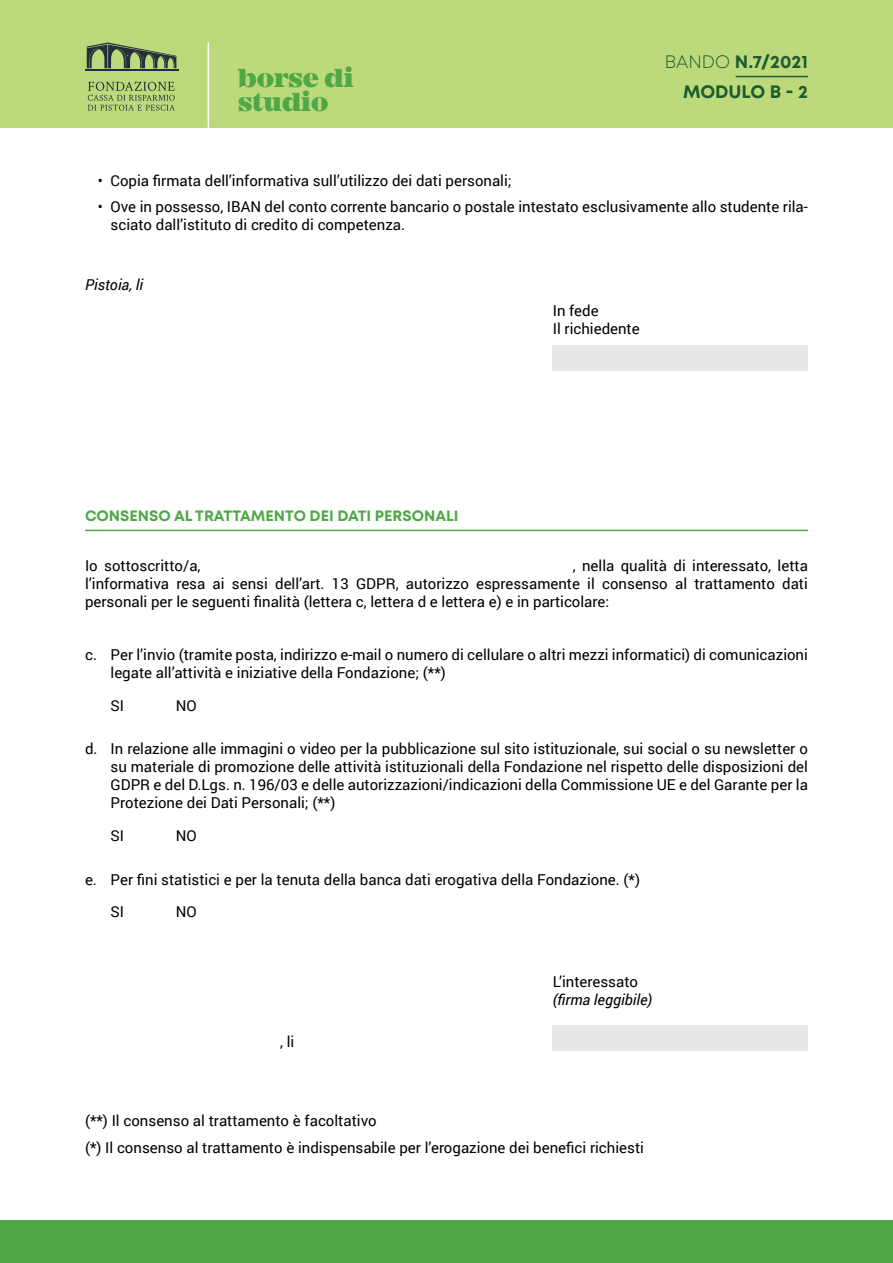
<style>
.page{position:relative;width:893px;height:1263px;background:#fff}
.page>*{position:absolute;margin:0;border:0;box-sizing:border-box;transform-origin:0 0}
.t1{font:900 27px/24px "Mirador";color:#4fa747}
.t2{font:700 18px/30px "Mont";color:#1e5b2e;text-align:right}
.t3{font:15px/18px "Roboto";color:#000}
.t4{font:700 15px "Mont";color:#4fa747}
.t5{font:italic 15px "Roboto";color:#000}
.s1{font-weight:300}
</style>
<div class="page">
<div style="left:0;top:0;width:893px;height:128px;background:#bcda7b"></div>
<svg style="left:88px;top:82px;width:87px;height:29px"></svg>
<hr style="left:85px;top:69px;width:93px;height:2px;background:#262e3a">
<svg style="left:87px;top:43px;width:89px;height:25px"></svg>
<hr style="left:736px;top:76px;width:72px;height:1px;background:#1e5b2e">
<hr style="left:208px;top:43px;width:1px;height:85px;background:#fff">
<div style="left:0;top:1220px;width:893px;height:43px;background:#4fa747"></div>
<div style="left:553px;top:346px;width:255px;height:25px;background:#e6e7e8"></div>
<hr style="left:85px;top:530px;width:723px;height:1px;background:#4fa747">
<div style="left:553px;top:1025px;width:255px;height:26px;background:#e6e7e8"></div>
<h1 class="t1" style="left:238px;top:67px;width:117px">borse di studio</h1>
<p class="t2" style="left:665px;top:47px;width:145px"><span class="s1">BANDO</span> N.7/2021<br>MODULO B - 2</p>
<p class="t3" style="left:98px;top:171px;width:415px">• Copia firmata dell’informativa sull’utilizzo dei dati personali;</p>
<p class="t3" style="left:111px;top:197px;width:699px;text-indent:-13px">• Ove in possesso, IBAN del conto corrente bancario o postale intestato esclusivamente allo studente rila&shy;sciato dall’istituto di credito di competenza.</p>
<p class="t5" style="left:85px;top:274px;width:60px">Pistoia, li</p>
<p class="t3" style="left:553px;top:301px;width:88px">In fede<br>Il richiedente</p>
<p class="t4" style="left:85px;top:506px;width:375px">CONSENSO AL TRATTAMENTO DEI DATI PERSONALI</p>
<p class="t3" style="left:85px;top:556px;width:117px">Io sottoscritto/a,</p>
<p class="t3" style="left:85px;top:556px;width:724px;text-align:justify;text-indent:488px">, nella qualità di interessato, letta l’informativa resa ai sensi dell’art. 13 GDPR, autorizzo espressamente il consenso al trattamento dati personali per le seguenti finalità (lettera c, lettera d e lettera e) e in particolare:</p>
<p class="t3" style="left:111px;top:645px;width:699px;text-indent:-26px">c. Per l’invio (tramite posta, indirizzo e-mail o numero di cellulare o altri mezzi informatici) di comunicazioni legate all’attività e iniziative della Fondazione; (**)</p>
<p class="t3" style="left:111px;top:696px;width:15px">SI</p>
<p class="t3" style="left:176px;top:696px;width:22px">NO</p>
<p class="t3" style="left:111px;top:739px;width:699px;text-align:justify;text-indent:-26px">d. In relazione alle immagini o video per la pubblicazione sul sito istituzionale, sui social o su newsletter o su materiale di promozione delle attività istituzionali della Fondazione nel rispetto delle disposizioni del GDPR e del D.Lgs. n. 196/03 e delle autorizzazioni/indicazioni della Commissione UE e del Garante per la Protezione dei Dati Personali; (**)</p>
<p class="t3" style="left:111px;top:826px;width:15px">SI</p>
<p class="t3" style="left:176px;top:826px;width:22px">NO</p>
<p class="t3" style="left:111px;top:862px;width:531px;line-height:32.7px;text-indent:-26px">e. Per fini statistici e per la tenuta della banca dati erogativa della Fondazione. (*)<br>SI</p>
<p class="t3" style="left:176px;top:902px;width:22px">NO</p>
<p class="t3" style="left:280px;top:1032px;width:16px">, li</p>
<p class="t3" style="left:553px;top:972px;width:87px">L’interessato</p>
<p class="t5" style="left:553px;top:989px;width:101px">(firma leggibile)</p>
<p class="t3" style="left:85px;top:1107px;width:560px;line-height:26.5px">(**) Il consenso al trattamento è facoltativo<br>(*) Il consenso al trattamento è indispensabile per l’erogazione dei benefici richiesti</p>
</div>
